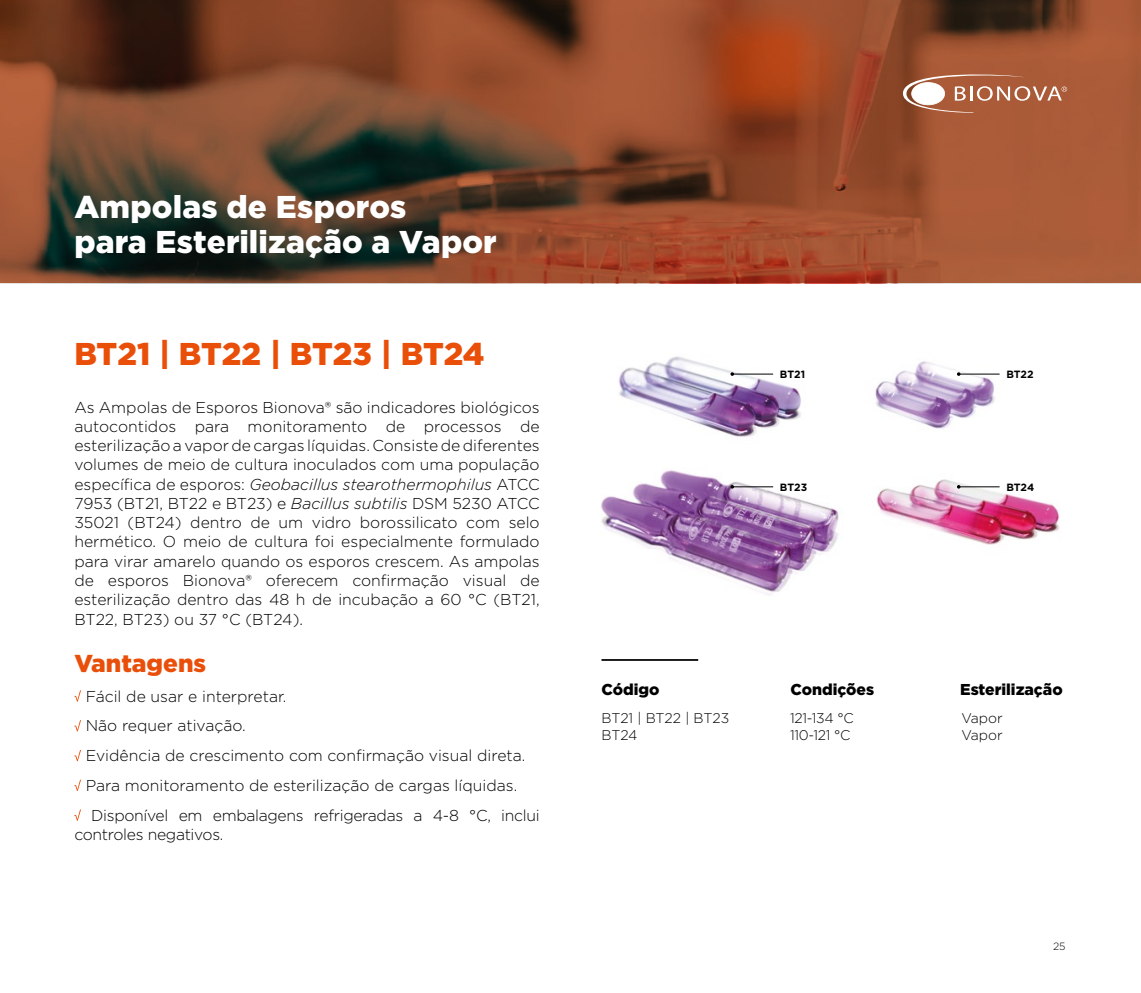
<style>
.page{position:relative;width:1141px;height:993px;background:#fff}
.page>*{position:absolute;margin:0;border:0;box-sizing:border-box;transform-origin:0 0}
.t1{font:900 31.5px/35px "Gotham";letter-spacing:.005em;color:#fff}
.t2{font:900 31.5px "Gotham";color:#e94f09}
.t3{font:900 24.5px "Gotham";color:#e94f09}
.t4{font:300 15.75px/19.2px "Gotham";color:#000;text-align:justify}
.t5{font:300 15.75px "Gotham";letter-spacing:-.02em;color:#000}
.t6{font:900 15.75px "Gotham";color:#000}
.t7{font:300 14px/17.5px "Gotham";color:#000}
.t8{font:300 14px/17.5px "Gotham";letter-spacing:-.02em;color:#000}
.t9{font:700 10.5px "Gotham";color:#000}
.t10{font:300 10.5px "Gotham";color:#000}
.s1{font-style:italic}
</style>
<div class="page">
<svg style="left:1px;top:0;width:1140px;height:283px;background:#80462b"></svg>
<svg style="left:74px;top:690px;width:7px;height:11px"></svg>
<svg style="left:74px;top:720px;width:7px;height:11px"></svg>
<svg style="left:74px;top:750px;width:7px;height:11px"></svg>
<svg style="left:74px;top:779px;width:7px;height:11px"></svg>
<svg style="left:74px;top:809px;width:7px;height:11px"></svg>
<svg style="left:903px;top:68px;width:164px;height:45px;background:#b7775b"></svg>
<img style="left:618px;top:356px;width:183px;height:81px">
<svg style="left:730px;top:372px;width:4px;height:4px"></svg>
<hr style="left:732px;top:373px;width:41px;height:1px;background:#000">
<img style="left:875px;top:361px;width:125px;height:68px">
<hr style="left:959px;top:373px;width:41px;height:1px;background:#000">
<img style="left:601px;top:470px;width:238px;height:125px">
<hr style="left:732px;top:486px;width:41px;height:1px;background:#000">
<img style="left:876px;top:479px;width:184px;height:66px">
<hr style="left:959px;top:486px;width:41px;height:1px;background:#000">
<hr style="left:601px;top:659px;width:97px;height:1px;background:#000">
<hr style="left:0;top:0;width:1px;height:283px;background:#e94f09">
<h1 class="t1" style="left:74px;top:189px;width:424px">Ampolas de Esporos<br>para Esterilização a Vapor</h1>
<h1 class="t2" style="left:74px;top:332px;width:412px">BT21 | BT22 | BT23 | BT24</h1>
<p class="t4" style="left:74px;top:397px;width:467px">As Ampolas de Esporos Bionova® são indicadores biológicos autocontidos para monitoramento de processos de esterilização a vapor de cargas líquidas. Consiste de diferentes volumes de meio de cultura inoculados com uma população específica de esporos: <span class="s1">Geobacillus stearothermophilus</span> ATCC 7953 (BT21, BT22 e BT23) e <span class="s1">Bacillus subtilis</span> DSM 5230 ATCC 35021 (BT24) dentro de um vidro borossilicato com selo hermético. O meio de cultura foi especialmente formulado para virar amarelo quando os esporos crescem. As ampolas de esporos Bionova® oferecem confirmação visual de esterilização dentro das 48 h de incubação a 60 °C (BT21, BT22, BT23) ou 37 °C (BT24).</p>
<h2 class="t3" style="left:74px;top:646px;width:133px">Vantagens</h2>
<p class="t4" style="left:86px;top:685px;width:202px">Fácil de usar e interpretar.</p>
<p class="t4" style="left:86px;top:715px;width:162px">Não requer ativação.</p>
<p class="t4" style="left:86px;top:745px;width:441px">Evidência de crescimento com confirmação visual direta.</p>
<p class="t4" style="left:86px;top:775px;width:433px">Para monitoramento de esterilização de cargas líquidas.</p>
<p class="t5" style="left:91px;top:804px;width:450px">Disponível em embalagens refrigeradas a 4-8 °C, inclui</p>
<p class="t5" style="left:74px;top:824px;width:151px">controles negativos.</p>
<p class="t9" style="left:780px;top:367px;width:27px">BT21</p>
<p class="t9" style="left:1006px;top:367px;width:29px">BT22</p>
<p class="t9" style="left:780px;top:480px;width:29px">BT23</p>
<p class="t9" style="left:1006px;top:480px;width:29px">BT24</p>
<p class="t6" style="left:601px;top:678px;width:60px">Código</p>
<p class="t6" style="left:790px;top:678px;width:85px">Condições</p>
<p class="t6" style="left:960px;top:678px;width:104px">Esterilização</p>
<p class="t7" style="left:601px;top:708px;width:129px">BT21 | BT22 | BT23<br>BT24</p>
<p class="t7" style="left:961px;top:708px;width:43px">Vapor<br>Vapor</p>
<p class="t8" style="left:790px;top:708px;width:65px">121-134 °C<br>110-121 °C</p>
<p class="t10" style="left:1053px;top:939px;width:14px">25</p>
</div>
